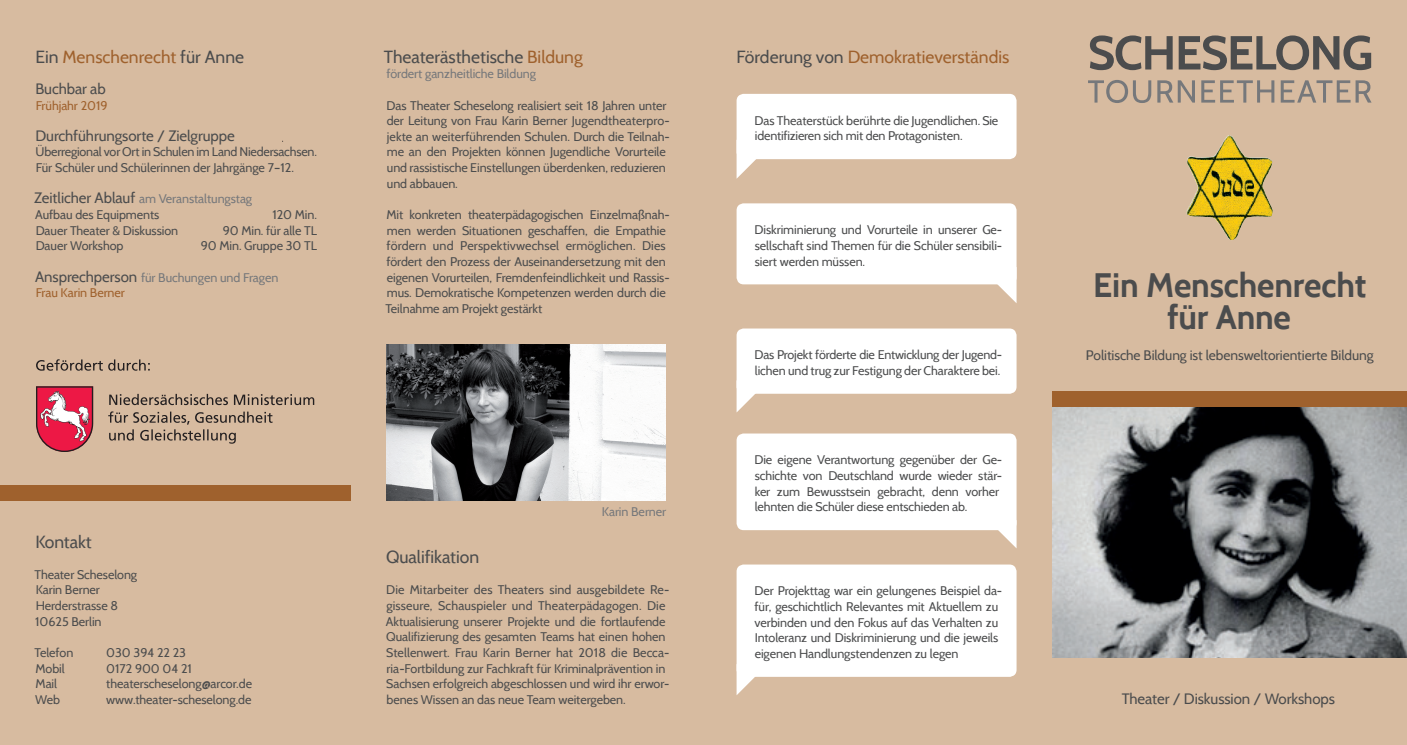
<style>
.page{position:relative;width:1407px;height:745px;background:#fff}
.page>*{position:absolute;margin:0;border:0;box-sizing:border-box;transform-origin:0 0}
.t1{font:700 33.75px/31.2px "Cabin";letter-spacing:-.005em;color:#4b4c4d;text-align:center}
.t2{font:17.5px "Cabin";color:#9f612d}
.t3{font:17.5px "Cabin";color:#4b4c4d}
.t4{font:15px "Cabin";letter-spacing:-.005em;color:#4b4c4d}
.t5{font:13.75px "Cabin";letter-spacing:-.005em;color:#4b4c4d}
.t6{font:12.5px/15.6px "Cabin";letter-spacing:-.005em;color:#4b4c4d}
.t7{font:12.5px/15.6px "Cabin";letter-spacing:-.005em;color:#76787b}
.t8{font:12.5px "Cabin";letter-spacing:-.005em;color:#9f612d}
.s1{color:#4b4c4d}
.s2{font-size:15px;color:#4b4c4d}
.s3{color:#9f612d}
</style>
<div class="page">
<div style="left:0;top:0;width:1407px;height:744px;background:#d7bba0"></div>
<img style="left:1052px;top:406px;width:355px;height:250px">
<div style="left:1052px;top:391px;width:355px;height:15px;background:#9f612d"></div>
<div style="left:0;top:484px;width:351px;height:16px;background:#9f612d"></div>
<img style="left:1187px;top:135px;width:42px;height:24px">
<img style="left:386px;top:344px;width:280px;height:156px">
<div style="left:736px;top:94px;width:280px;height:65px;background:#fff;border-radius:7px"></div>
<div style="left:736px;top:328px;width:280px;height:65px;background:#fff;border-radius:7px"></div>
<div style="left:736px;top:564px;width:280px;height:112px;background:#fff;border-radius:7px"></div>
<div style="left:736px;top:203px;width:280px;height:81px;background:#fff;border-radius:7px"></div>
<div style="left:736px;top:433px;width:280px;height:97px;background:#fff;border-radius:7px"></div>
<svg style="left:736px;top:139px;width:20px;height:40px"></svg>
<svg style="left:736px;top:380px;width:20px;height:32px"></svg>
<svg style="left:736px;top:663px;width:20px;height:31px"></svg>
<svg style="left:996px;top:526px;width:20px;height:22px"></svg>
<svg style="left:996px;top:280px;width:20px;height:23px"></svg>
<svg style="left:1090px;top:35px;width:281px;height:35px"></svg>
<svg style="left:1088px;top:80px;width:283px;height:23px"></svg>
<svg style="left:108px;top:411px;width:165px;height:32px"></svg>
<svg style="left:109px;top:393px;width:205px;height:12px"></svg>
<svg style="left:36px;top:386px;width:57px;height:65px;background:#d5516a"></svg>
<svg style="left:36px;top:359px;width:114px;height:11px"></svg>
<h2 class="t2" style="left:35px;top:46px;width:210px"><span class="s1">Ein</span> Menschenrecht <span class="s1">für Anne</span></h2>
<p class="t4" style="left:36px;top:79px;width:72px">Buchbar ab</p>
<p class="t8" style="left:36px;top:97px;width:73px">Frühjahr 2019</p>
<p class="t4" style="left:36px;top:126px;width:201px">Durchführungsorte / Zielgruppe</p>
<p class="t6" style="left:36px;top:144px;width:283px">Überregional vor Ort in Schulen im Land Niedersachsen.<br>Für Schüler und Schülerinnen der Jahrgänge 7–12.</p>
<p class="t7" style="left:34px;top:191px;width:219px"><span class="s2">Zeitlicher Ablauf</span> am Veranstaltungstag<br><span class="s1">Aufbau des Equipments</span></p>
<p class="t6" style="left:272px;top:206px;width:46px">120 Min.</p>
<p class="t6" style="left:36px;top:222px;width:144px">Dauer Theater &amp; Diskussion</p>
<p class="t6" style="left:223px;top:222px;width:96px">90 Min. für alle TL</p>
<p class="t6" style="left:36px;top:238px;width:89px">Dauer Workshop</p>
<p class="t6" style="left:201px;top:238px;width:118px">90 Min. Gruppe 30 TL</p>
<p class="t7" style="left:35px;top:269px;width:245px"><span class="s2">Ansprechperson</span> für Buchungen und Fragen<br><span class="s3">Frau Karin Berner</span></p>
<h2 class="t3" style="left:35px;top:530px;width:58px">Kontakt</h2>
<p class="t6" style="left:34px;top:566px;width:104px">Theater Scheselong<br>Karin Berner<br>Herderstrasse 8<br>10625 Berlin</p>
<p class="t6" style="left:34px;top:644px;width:40px">Telefon</p>
<p class="t6" style="left:106px;top:644px;width:81px">030 394 22 23</p>
<p class="t6" style="left:36px;top:660px;width:31px">Mobil</p>
<p class="t6" style="left:106px;top:660px;width:87px">0172 900 04 21</p>
<p class="t6" style="left:36px;top:675px;width:23px">Mail</p>
<p class="t6" style="left:106px;top:675px;width:147px">theaterscheselong@arcor.de</p>
<p class="t6" style="left:35px;top:691px;width:26px">Web</p>
<p class="t6" style="left:106px;top:691px;width:147px">www.theater-scheselong.de</p>
<h2 class="t3" style="left:384px;top:46px;width:200px">Theaterästhetische <span class="s3">Bildung</span></h2>
<h2 class="t2" style="left:736px;top:46px;width:274px"><span class="s1">Förderung von</span> Demokratieverständis</h2>
<p class="t7" style="left:386px;top:66px;width:151px">fördert ganzheitliche Bildung</p>
<p class="t6" style="left:386px;top:97px;width:285px">Das Theater Scheselong realisiert seit 18 Jahren unter der Leitung von Frau Karin Berner Jugendtheaterpro&shy;jekte an weiterführenden Schulen. Durch die Teilnah&shy;me an den Projekten können Jugendliche Vorurteile und rassistische Einstellungen überdenken, reduzieren und abbauen.</p>
<p class="t6" style="left:385px;top:206px;width:286px">Mit konkreten theaterpädagogischen Einzelmaßnah&shy;men werden Situationen geschaffen, die Empathie fördern und Perspektivwechsel ermöglichen. Dies fördert den Prozess der Auseinandersetzung mit den eigenen Vorurteilen, Fremdenfeindlichkeit und Rassis&shy;mus. Demokratische Kompetenzen werden durch die Teilnahme am Projekt gestärkt</p>
<p class="t6" style="left:754px;top:112px;width:245px">Das Theaterstück berührte die Jugendlichen. Sie identifizieren sich mit den Protagonisten.</p>
<p class="t6" style="left:754px;top:222px;width:249px;text-align:justify">Diskriminierung und Vorurteile in unserer Ge&shy;sellschaft sind Themen für die Schüler sensibili&shy;siert werden müssen.</p>
<p class="t7" style="left:602px;top:503px;width:66px">Karin Berner</p>
<h2 class="t3" style="left:386px;top:546px;width:95px">Qualifikation</h2>
<p class="t6" style="left:386px;top:581px;width:285px">Die Mitarbeiter des Theaters sind ausgebildete Re&shy;gisseure, Schauspieler und Theaterpädagogen. Die Aktualisierung unserer Projekte und die fortlaufende Qualifizierung des gesamten Teams hat einen hohen Stellenwert. Frau Karin Berner hat 2018 die Becca&shy;ria-Fortbildung zur Fachkraft für Kriminalprävention in Sachsen erfolgreich abgeschlossen und wird ihr erwor&shy;benes Wissen an das neue Team weitergeben.</p>
<p class="t6" style="left:754px;top:347px;width:249px">Das Projekt förderte die Entwicklung der Jugend&shy;lichen und trug zur Festigung der Charaktere bei.</p>
<p class="t6" style="left:754px;top:452px;width:249px">Die eigene Verantwortung gegenüber der Ge&shy;schichte von Deutschland wurde wieder stär&shy;ker zum Bewusstsein gebracht, denn vorher lehnten die Schüler diese entschieden ab.</p>
<p class="t6" style="left:754px;top:582px;width:249px">Der Projekttag war ein gelungenes Beispiel da&shy;für, geschichtlich Relevantes mit Aktuellem zu verbinden und den Fokus auf das Verhalten zu Intoleranz und Diskriminierung und die jeweils eigenen Handlungstendenzen zu legen</p>
<h1 class="t1" style="left:1093px;top:269px;width:275px">Ein Menschenrecht für Anne</h1>
<p class="t5" style="left:1086px;top:346px;width:289px">Politische Bildung ist lebensweltorientierte Bildung</p>
<p class="t4" style="left:1121px;top:689px;width:215px">Theater / Diskussion / Workshops</p>
</div>
